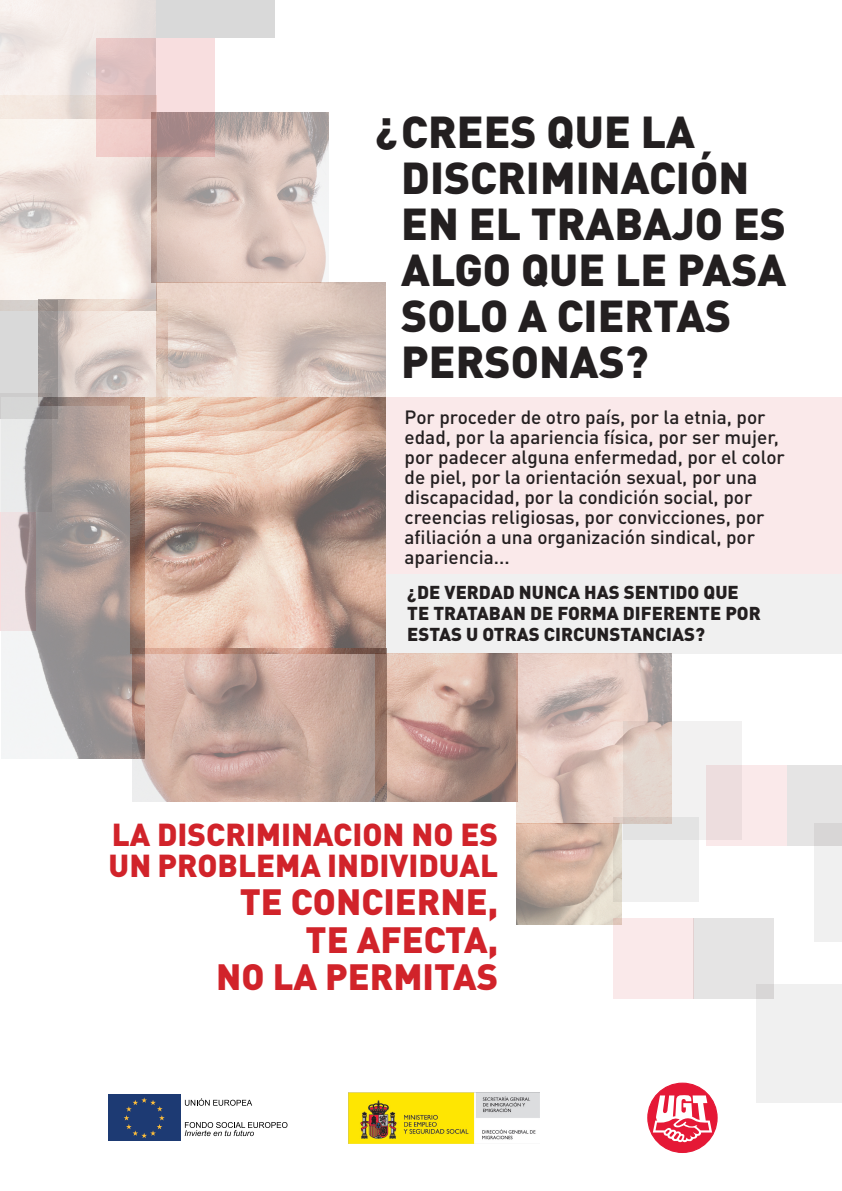
<style>
.page{position:relative;width:842px;height:1191px;background:#fff}
.page>*{position:absolute;margin:0;border:0;box-sizing:border-box;transform-origin:0 0}
.t1{font:900 44.1px/46.2px "DIN Pro";color:#231f20}
.t2{font:900 36.1px "DIN Pro";color:#d1232a}
.t3{font:900 31.4px "DIN Pro";color:#d1232a}
.t4{font:500 19px/20px "DIN Pro";color:#231f20}
.t5{font:900 18.5px/20.8px "DIN Pro";color:#231f20}
</style>
<div class="page">
<div style="left:386px;top:574px;width:456px;height:79px;background:#f0f0f0"></div>
<div style="left:386px;top:397px;width:456px;height:177px;background:#fae9ea"></div>
<div style="left:108px;top:1094px;width:72px;height:47px;background:#1d3a73"></div>
<svg style="left:124px;top:1097px;width:41px;height:41px"></svg>
<svg style="left:185px;top:1122px;width:102px;height:14px"></svg>
<svg style="left:185px;top:1098px;width:67px;height:7px"></svg>
<svg style="left:646px;top:1081px;width:73px;height:73px"></svg>
<div style="left:648px;top:1083px;width:69px;height:69px;background:#e51836;border-radius:50%"></div>
<div style="left:647px;top:1082px;width:71px;height:71px;border:1px solid #e51836;border-radius:50%"></div>
<svg style="left:653px;top:1095px;width:59px;height:48px"></svg>
<img style="left:348px;top:1092px;width:192px;height:51px">
<img style="left:157px;top:112px;width:171px;height:170px">
<img style="left:386px;top:653px;width:131px;height:148px">
<img style="left:157px;top:282px;width:229px;height:115px">
<img style="left:0;top:118px;width:157px;height:182px">
<img style="left:144px;top:397px;width:242px;height:252px">
<img style="left:58px;top:300px;width:109px;height:105px">
<img style="left:132px;top:649px;width:254px;height:152px">
<div style="left:0;top:392px;width:52px;height:119px;background:#e9eaea"></div>
<svg style="left:0;top:300px;width:58px;height:119px;background:#c3c0c0"></svg>
<div style="left:0;top:511px;width:36px;height:119px;background:#efe2e4"></div>
<img style="left:2px;top:397px;width:142px;height:361px">
<svg style="left:96px;top:38px;width:119px;height:119px;background:#dfc0bf"></svg>
<div style="left:156px;top:0;width:118px;height:38px;background:#d9d9d9"></div>
<img style="left:517px;top:653px;width:154px;height:170px">
<img style="left:517px;top:823px;width:105px;height:101px">
<div style="left:787px;top:765px;width:55px;height:80px;background:#e5e4e4"></div>
<div style="left:707px;top:765px;width:80px;height:80px;background:#fae9ea"></div>
<svg style="left:613px;top:817px;width:85px;height:85px;fill:#f0f0f0"></svg>
<svg style="left:623px;top:721px;width:119px;height:118px"></svg>
<div style="left:814px;top:823px;width:28px;height:119px;background:linear-gradient(to bottom,#e0dfdf,#f7f7f7)"></div>
<div style="left:693px;top:918px;width:81px;height:81px;background:#e5e4e4"></div>
<div style="left:613px;top:918px;width:80px;height:81px;background:#fae9ea"></div>
<div style="left:756px;top:984px;width:86px;height:119px;background:#f0f0f0"></div>
<p class="t1" style="left:401px;top:107px;width:387px">CREES QUE LA<br>DISCRIMINACIÓN<br>EN EL TRABAJO ES<br>ALGO QUE LE PASA<br>SOLO A CIERTAS<br>PERSONAS?</p>
<p class="t1" style="left:375px;top:101px;width:25px">¿</p>
<p class="t4" style="left:405px;top:406px;width:382px">Por proceder de otro país, por la etnia, por edad, por la apariencia física, por ser mujer, por padecer alguna enfermedad, por el color de piel, por la orientación sexual, por una discapacidad, por la condición social, por creencias religiosas, por convicciones, por afiliación a una organización sindical, por apariencia...</p>
<p class="t5" style="left:407px;top:581px;width:355px">¿DE VERDAD NUNCA HAS SENTIDO QUE<br>TE TRATABAN DE FORMA DIFERENTE POR<br>ESTAS U OTRAS CIRCUNSTANCIAS?</p>
<p class="t3" style="left:112px;top:813px;width:388px">LA DISCRIMINACION NO ES</p>
<p class="t3" style="left:109px;top:844px;width:391px">UN PROBLEMA INDIVIDUAL</p>
<p class="t2" style="left:240px;top:877px;width:260px">TE CONCIERNE,</p>
<p class="t2" style="left:306px;top:915px;width:194px">TE AFECTA,</p>
<p class="t2" style="left:216px;top:952px;width:283px">NO LA PERMITAS</p>
</div>
